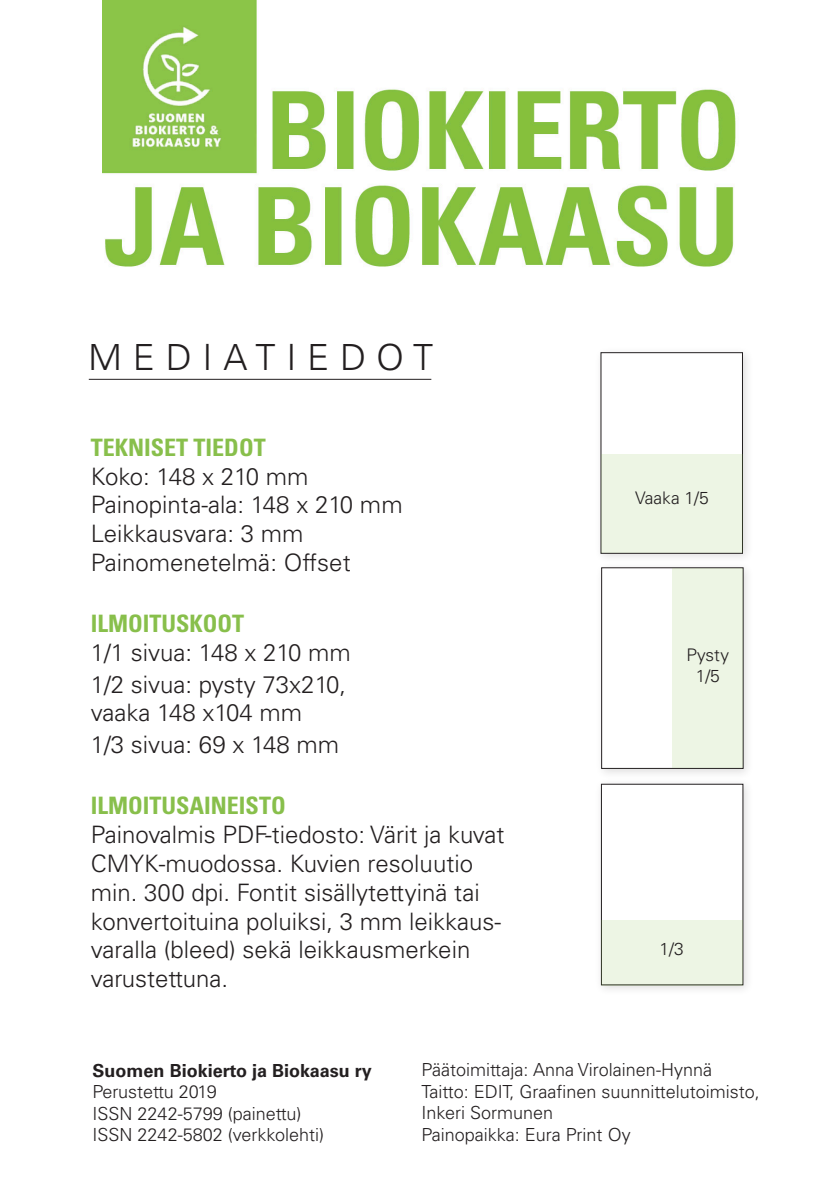
<style>
.page{position:relative;width:840px;height:1191px;background:#fff}
.page>*{position:absolute;margin:0;border:0;box-sizing:border-box;transform-origin:0 0}
.t1{font:300 36px "Univers LT Std";letter-spacing:.3em;color:#231f20}
.t2{font:300 24px/28.8px "Univers LT Std";color:#231f20}
.t3{font:700 condensed 24px "Univers LT Std";color:#88bf4b}
.t4{font:300 18px "Univers LT Std";color:#231f20}
.t5{font:700 18px "Univers LT Std";color:#231f20}
.t6{font:300 17.4px "Univers LT Std";color:#231f20}
</style>
<div class="page">
<img style="left:102px;top:0;width:634px;height:267px">
<hr style="left:89px;top:379px;width:342px;height:1px;background:#231f20">
<div style="left:594px;top:777px;width:160px;height:219px;background:#231f20;opacity:.15"></div>
<div style="left:601px;top:784px;width:141px;height:201px;background:#fff"></div>
<div style="left:601px;top:784px;width:141px;height:201px;border:1px solid #231f20"></div>
<div style="left:594px;top:561px;width:160px;height:218px;background:#231f20;opacity:.15"></div>
<div style="left:601px;top:568px;width:141px;height:200px;background:#fff"></div>
<div style="left:601px;top:567px;width:142px;height:201px;border:1px solid #231f20"></div>
<div style="left:601px;top:919px;width:141px;height:66px;background:#edf5e4"></div>
<div style="left:672px;top:568px;width:70px;height:200px;background:#edf5e4"></div>
<div style="left:593px;top:346px;width:160px;height:218px;background:#231f20;opacity:.15"></div>
<div style="left:600px;top:353px;width:142px;height:200px;background:#fff"></div>
<div style="left:600px;top:352px;width:142px;height:201px;border:1px solid #231f20"></div>
<div style="left:600px;top:454px;width:142px;height:99px;background:#edf5e4"></div>
<p class="t1" style="left:88px;top:336px;width:346px">MEDIATIEDOT</p>
<p class="t3" style="left:91px;top:432px;width:176px">TEKNISET TIEDOT</p>
<p class="t2" style="left:91px;top:462px;width:219px">Koko: 148 x 210 mm</p>
<p class="t2" style="left:91px;top:490px;width:313px">Painopinta-ala: 148 x 210 mm</p>
<p class="t2" style="left:91px;top:519px;width:214px">Leikkausvara: 3 mm</p>
<p class="t2" style="left:91px;top:548px;width:261px">Painomenetelmä: Offset</p>
<p class="t3" style="left:91px;top:608px;width:155px">ILMOITUSKOOT</p>
<p class="t2" style="left:91px;top:638px;width:261px">1/1 sivua: 148 x 210 mm</p>
<p class="t2" style="left:91px;top:670px;width:257px">1/2 sivua: pysty 73x210,</p>
<p class="t2" style="left:91px;top:698px;width:213px">vaaka 148 x104 mm</p>
<p class="t2" style="left:91px;top:730px;width:250px">1/3 sivua: 69 x 148 mm</p>
<p class="t3" style="left:91px;top:791px;width:196px">ILMOITUSAINEISTO</p>
<p class="t2" style="left:91px;top:820px;width:415px">Painovalmis PDF-tiedosto: Värit ja kuvat CMYK-muodossa. Kuvien resoluutio min. 300 dpi. Fontit sisällytettyinä tai konvertoituina poluiksi, 3 mm leikkaus&shy;varalla (bleed) sekä leikkausmerkein varustettuna.</p>
<p class="t6" style="left:635px;top:487px;width:75px">Vaaka 1/5</p>
<p class="t6" style="left:686px;top:644px;width:44px">Pysty</p>
<p class="t6" style="left:695px;top:665px;width:26px">1/5</p>
<p class="t6" style="left:659px;top:938px;width:26px">1/3</p>
<p class="t5" style="left:92px;top:1059px;width:281px">Suomen Biokierto ja Biokaasu ry</p>
<p class="t4" style="left:92px;top:1081px;width:126px">Perustettu 2019</p>
<p class="t4" style="left:92px;top:1102px;width:210px">ISSN 2242-5799 (painettu)</p>
<p class="t4" style="left:92px;top:1124px;width:233px">ISSN 2242-5802 (verkkolehti)</p>
<p class="t4" style="left:421px;top:1058px;width:292px">Päätoimittaja: Anna Virolainen-Hynnä</p>
<p class="t4" style="left:421px;top:1080px;width:340px">Taitto: EDIT, Graafinen suunnittelutoimisto,</p>
<p class="t4" style="left:421px;top:1102px;width:133px">Inkeri Sormunen</p>
<p class="t4" style="left:421px;top:1123px;width:211px">Painopaikka: Eura Print Oy</p>
</div>
